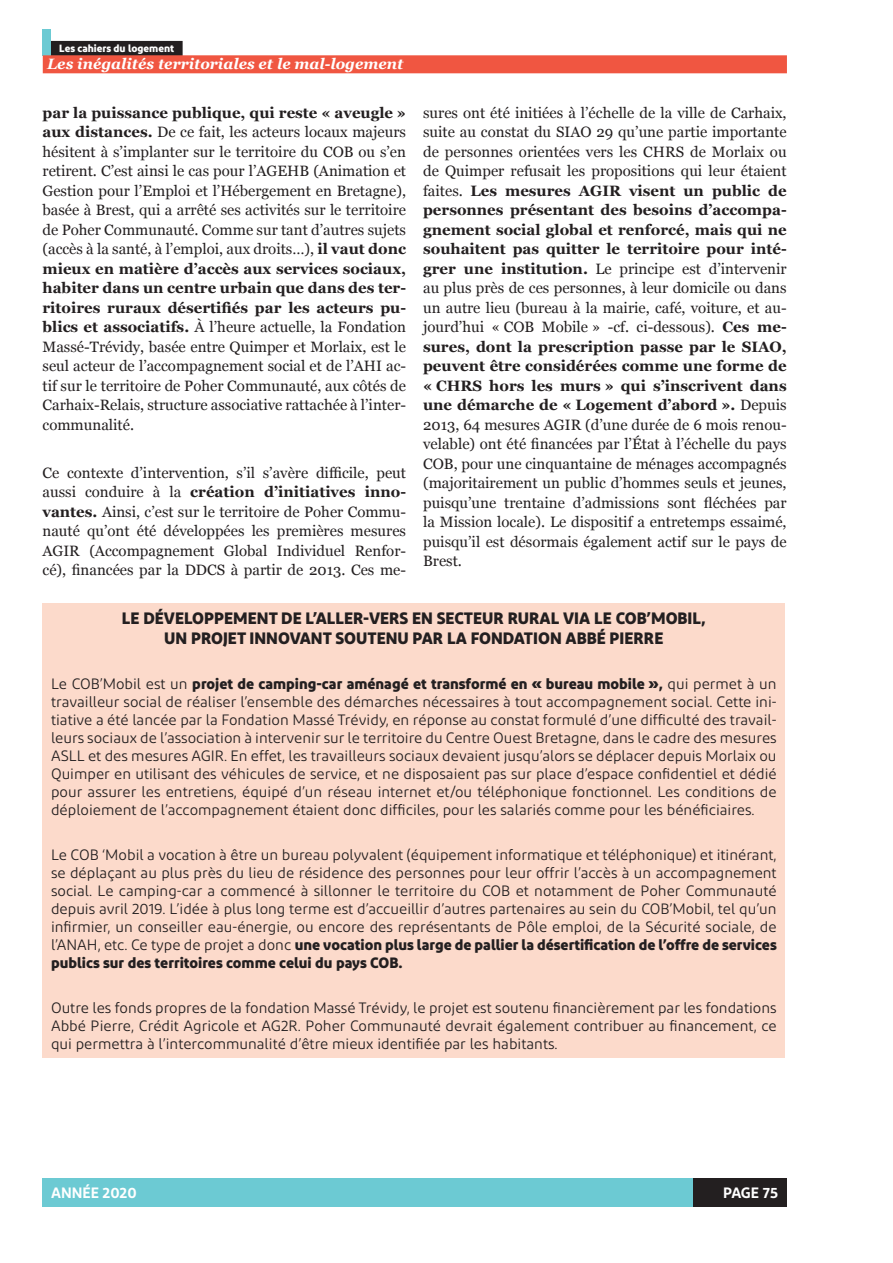
<style>
.page{position:relative;width:893px;height:1263px;background:#fff}
.page>*{position:absolute;margin:0;border:0;box-sizing:border-box;transform-origin:0 0}
.t1{font:700 16.5px/19.8px "Diodrum";color:#231f20;text-align:center}
.t2{font:15px/19.5px "Georgia";color:#231f20;text-align:justify}
.t3{font:15px/18px "Diodrum";color:#231f20;text-align:justify}
.t4{font:italic 700 15px "Georgia";color:#fff}
.t5{font:600 15px "Diodrum";color:#fff}
.t6{font:700 10.5px "Diodrum";color:#fff}
.s1{font-weight:700}
</style>
<div class="page">
<div style="left:43px;top:1178px;width:744px;height:29px;background:#6ccad3"></div>
<div style="left:693px;top:1178px;width:94px;height:29px;background:#231f20"></div>
<div style="left:51px;top:41px;width:132px;height:15px;background:#231f20"></div>
<div style="left:43px;top:29px;width:8px;height:27px;background:#6ccad3"></div>
<div style="left:43px;top:55px;width:744px;height:18px;background:#f05641"></div>
<div style="left:43px;top:603px;width:742px;height:455px;background:#fcdacb"></div>
<p class="t6" style="left:59px;top:41px;width:116px">Les cahiers du logement</p>
<p class="t4" style="left:47px;top:53px;width:358px">Les inégalités territoriales et le mal-logement</p>
<p class="t2" style="left:43px;top:102px;width:365px"><span class="s1">par la puissance publique, qui reste « aveugle » aux distances.</span> De ce fait, les acteurs locaux majeurs hésitent à s’implanter sur le territoire du COB ou s’en retirent. C’est ainsi le cas pour l’AGEHB (Animation et Gestion pour l’Emploi et l’Hébergement en Bretagne), basée à Brest, qui a arrêté ses activités sur le territoire de Poher Communauté. Comme sur tant d’autres sujets (accès à la santé, à l’emploi, aux droits…), <span class="s1">il vaut donc mieux en matière d’accès aux services sociaux, habiter dans un centre urbain que dans des ter&shy;ritoires ruraux désertifiés par les acteurs pu&shy;blics et associatifs.</span> À l’heure actuelle, la Fondation Massé-Trévidy, basée entre Quimper et Morlaix, est le seul acteur de l’accompagnement social et de l’AHI ac&shy;tif sur le territoire de Poher Communauté, aux côtés de Carhaix-Relais, structure associative rattachée à l’inter&shy;communalité.</p>
<p class="t2" style="left:43px;top:462px;width:365px">Ce contexte d’intervention, s’il s’avère difficile, peut aussi conduire à la <span class="s1">création d’initiatives inno&shy;vantes.</span> Ainsi, c’est sur le territoire de Poher Commu&shy;nauté qu’ont été développées les premières mesures AGIR (Accompagnement Global Individuel Renfor&shy;cé), financées par la DDCS à partir de 2013. Ces me-</p>
<p class="t2" style="left:423px;top:102px;width:365px">sures ont été initiées à l’échelle de la ville de Carhaix, suite au constat du SIAO 29 qu’une partie importante de personnes orientées vers les CHRS de Morlaix ou de Quimper refusait les propositions qui leur étaient faites. <span class="s1">Les mesures AGIR visent un public de personnes présentant des besoins d’accompa&shy;gnement social global et renforcé, mais qui ne souhaitent pas quitter le territoire pour inté&shy;grer une institution.</span> Le principe est d’intervenir au plus près de ces personnes, à leur domicile ou dans un autre lieu (bureau à la mairie, café, voiture, et au&shy;jourd’hui « COB Mobile » -cf. ci-dessous). <span class="s1">Ces me&shy;sures, dont la prescription passe par le SIAO, peuvent être considérées comme une forme de « CHRS hors les murs » qui s’inscrivent dans une démarche de « Logement d’abord ».</span> Depuis 2013, 64 mesures AGIR (d’une durée de 6 mois renou&shy;velable) ont été financées par l’État à l’échelle du pays COB, pour une cinquantaine de ménages accompagnés (majoritairement un public d’hommes seuls et jeunes, puisqu’une trentaine d’admissions sont fléchées par la Mission locale). Le dispositif a entretemps essaimé, puisqu’il est désormais également actif sur le pays de Brest.</p>
<p class="t1" style="left:122px;top:608px;width:585px">LE DÉVELOPPEMENT DE L’ALLER-VERS EN SECTEUR RURAL VIA LE COB’MOBIL,<br>UN PROJET INNOVANT SOUTENU PAR LA FONDATION ABBÉ PIERRE</p>
<p class="t3" style="left:51px;top:675px;width:727px">Le COB’Mobil est un <span class="s1">projet de camping-car aménagé et transformé en « bureau mobile »,</span> qui permet à un travailleur social de réaliser l’ensemble des démarches nécessaires à tout accompagnement social. Cette ini&shy;tiative a été lancée par la Fondation Massé Trévidy, en réponse au constat formulé d’une difficulté des travail&shy;leurs sociaux de l’association à intervenir sur le territoire du Centre Ouest Bretagne, dans le cadre des mesures ASLL et des mesures AGIR. En effet, les travailleurs sociaux devaient jusqu’alors se déplacer depuis Morlaix ou Quimper en utilisant des véhicules de service, et ne disposaient pas sur place d’espace confidentiel et dédié pour assurer les entretiens, équipé d’un réseau internet et/ou téléphonique fonctionnel. Les conditions de déploiement de l’accompagnement étaient donc difficiles, pour les salariés comme pour les bénéficiaires.</p>
<p class="t3" style="left:51px;top:846px;width:727px">Le COB ‘Mobil a vocation à être un bureau polyvalent (équipement informatique et téléphonique) et itinérant, se déplaçant au plus près du lieu de résidence des personnes pour leur offrir l’accès à un accompagnement social. Le camping-car a commencé à sillonner le territoire du COB et notamment de Poher Communauté depuis avril 2019. L’idée à plus long terme est d’accueillir d’autres partenaires au sein du COB’Mobil, tel qu’un infirmier, un conseiller eau-énergie, ou encore des représentants de Pôle emploi, de la Sécurité sociale, de l’ANAH, etc. Ce type de projet a donc <span class="s1">une vocation plus large de pallier la désertification de l’offre de services publics sur des territoires comme celui du pays COB.</span></p>
<p class="t3" style="left:51px;top:999px;width:727px">Outre les fonds propres de la fondation Massé Trévidy, le projet est soutenu financièrement par les fondations Abbé Pierre, Crédit Agricole et AG2R. Poher Communauté devrait également contribuer au financement, ce qui permettra à l’intercommunalité d’être mieux identifiée par les habitants.</p>
<p class="t5" style="left:51px;top:1183px;width:87px">ANNÉE 2020</p>
<p class="t5" style="left:723px;top:1183px;width:57px">PAGE 75</p>
</div>
